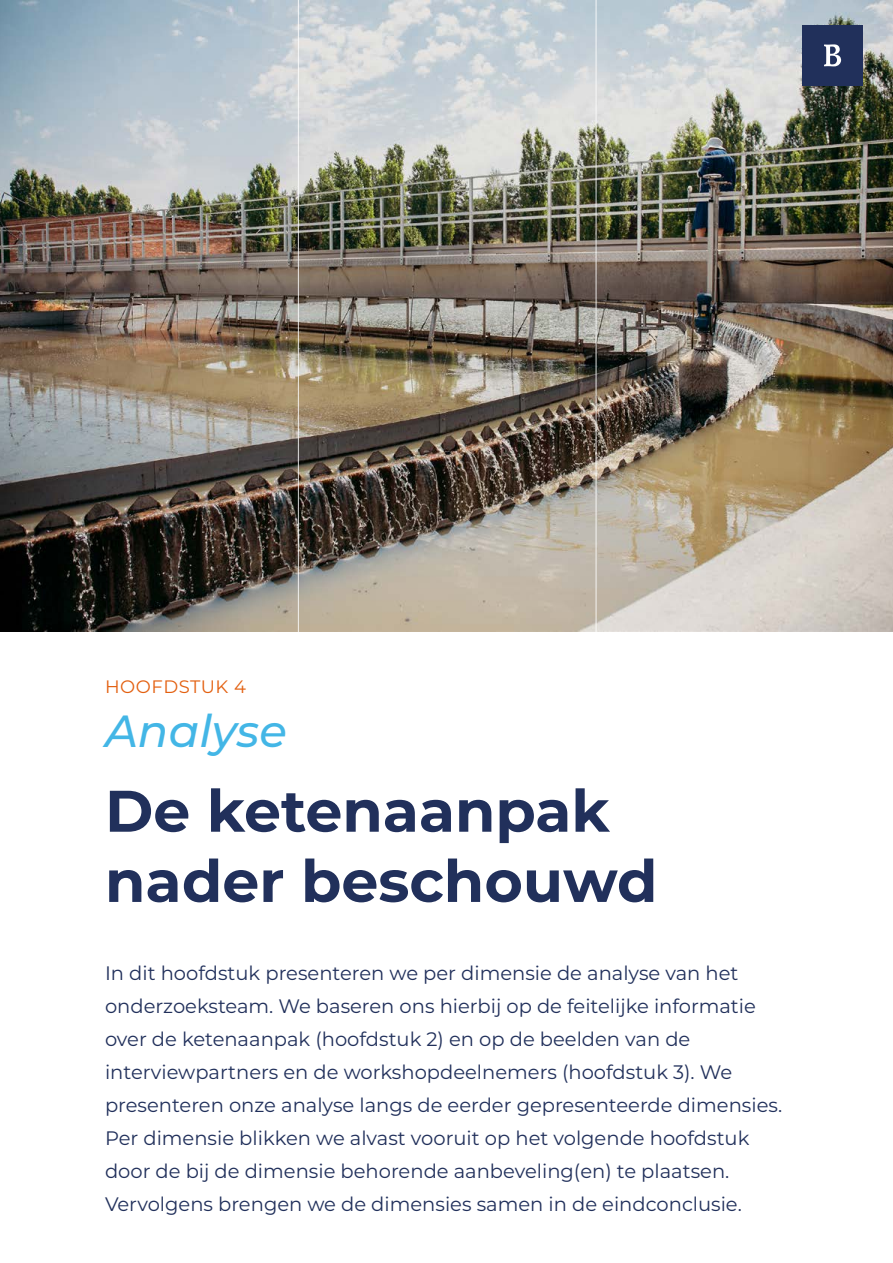
<style>
.page{position:relative;width:893px;height:1263px;background:#fff}
.page>*{position:absolute;margin:0;border:0;box-sizing:border-box;transform-origin:0 0}
.Heading{font:700 58.5px/70.2px "Montserrat";color:#21305b}
.Chapeau{font:italic 500 45px "Montserrat";color:#43b6e6}
.Inleiding{font:19.5px/33px "Montserrat";color:#21305b}
.Hoofdstuknummer_labe{font:18px "Montserrat";letter-spacing:.03em;color:#e36010}
</style>
<div class="page">
<img style="left:0;top:0;width:893px;height:631px">
<hr style="left:298px;top:0;width:1px;height:639px;background:#fff">
<hr style="left:595px;top:0;width:2px;height:639px;background:#fff">
<div style="left:802px;top:25px;width:60px;height:60px;background:#21305b"></div>
<svg style="left:824px;top:44px;width:17px;height:22px"></svg>
<h2 class="Hoofdstuknummer_labe" style="left:105px;top:674px;width:143px">HOOFDSTUK 4</h2>
<p class="Chapeau" style="left:105px;top:699px;width:183px">Analyse</p>
<h1 class="Heading" style="left:105px;top:773px;width:554px">De ketenaanpak nader beschouwd</h1>
<p class="Inleiding" style="left:105px;top:956px;width:679px">In dit hoofdstuk presenteren we per dimensie de analyse van het onderzoeksteam. We baseren ons hierbij op de feitelijke informatie over de ketenaanpak (hoofdstuk 2) en op de beelden van de interviewpartners en de workshopdeelnemers (hoofdstuk 3). We presenteren onze analyse langs de eerder gepresenteerde dimensies.<br>Per dimensie blikken we alvast vooruit op het volgende hoofdstuk door de bij de dimensie behorende aanbeveling(en) te plaatsen.<br>Vervolgens brengen we de dimensies samen in de eindconclusie.</p>
</div>
